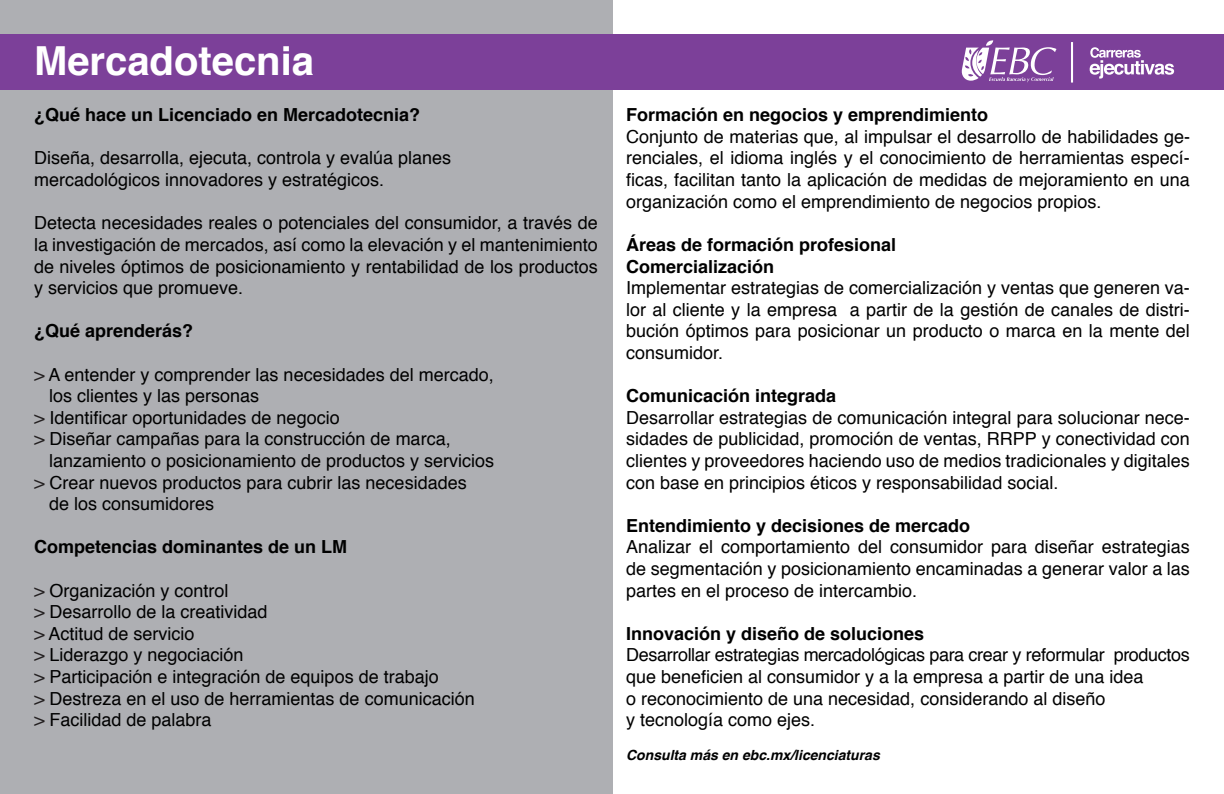
<style>
.page{position:relative;width:1224px;height:794px;background:#fff}
.page>*{position:absolute;margin:0;border:0;box-sizing:border-box;transform-origin:0 0}
.t1{font:700 40px "Helvetica";color:#fff}
.t2{font:18px/21.6px "Helvetica";color:#000;text-align:justify}
.t3{font:700 18px/21.6px "Helvetica";color:#000}
.t4{font:italic 700 14px "Helvetica";color:#000}
.s1{color:#231f20}
</style>
<div class="page">
<div style="left:0;top:0;width:613px;height:794px;background:#aeafb3"></div>
<div style="left:0;top:34px;width:1224px;height:56px;background:#7c4099"></div>
<hr style="left:1071px;top:42px;width:2px;height:41px;background:#fff">
<svg style="left:1090px;top:47px;width:84px;height:32px"></svg>
<svg style="left:962px;top:40px;width:95px;height:42px"></svg>
<h1 class="t1" style="left:34px;top:29px;width:282px">Mercadotecnia</h1>
<p class="t3" style="left:34px;top:104px;width:388px">¿Qué hace un Licenciado en Mercadotecnia?</p>
<p class="t2" style="left:34px;top:148px;width:419px">Diseña, desarrolla, ejecuta, controla y evalúa planes mercadológicos innovadores y estratégicos.</p>
<p class="t2" style="left:34px;top:213px;width:565px">Detecta necesidades reales o potenciales del consumidor, a través de la investigación de mercados, así como la elevación y el mantenimiento de niveles óptimos de posicionamiento y rentabilidad de los productos y servicios que promueve.</p>
<p class="t3" style="left:34px;top:320px;width:161px">¿Qué aprenderás?</p>
<p class="t2" style="left:34px;top:364px;width:461px"><span class="s1">&gt;</span> A entender y comprender las necesidades del mercado,</p>
<p class="t2" style="left:49px;top:385px;width:212px">los clientes y las personas</p>
<p class="t2" style="left:34px;top:407px;width:307px"><span class="s1">&gt;</span> Identificar oportunidades de negocio</p>
<p class="t2" style="left:34px;top:429px;width:418px"><span class="s1">&gt;</span> Diseñar campañas para la construcción de marca,</p>
<p class="t2" style="left:49px;top:450px;width:447px">lanzamiento o posicionamiento de productos y servicios</p>
<p class="t2" style="left:34px;top:472px;width:434px"><span class="s1">&gt;</span> Crear nuevos productos para cubrir las necesidades</p>
<p class="t2" style="left:49px;top:493px;width:167px">de los consumidores</p>
<p class="t3" style="left:34px;top:536px;width:315px">Competencias dominantes de un LM</p>
<p class="t2" style="left:34px;top:580px;width:442px;text-align:left"><span class="s1">&gt;</span> Organización y control<br><span class="s1">&gt;</span> Desarrollo de la creatividad<br><span class="s1">&gt;</span> Actitud de servicio<br><span class="s1">&gt;</span> Liderazgo y negociación<br><span class="s1">&gt;</span> Participación e integración de equipos de trabajo<br><span class="s1">&gt;</span> Destreza en el uso de herramientas de comunicación <span class="s1">&gt;</span> Facilidad de palabra</p>
<p class="t3" style="left:626px;top:104px;width:364px">Formación en negocios y emprendimiento</p>
<p class="t2" style="left:626px;top:126px;width:565px">Conjunto de materias que, al impulsar el desarrollo de habilidades ge&shy;renciales, el idioma inglés y el conocimiento de herramientas especí&shy;ficas, facilitan tanto la aplicación de medidas de mejoramiento en una organización como el emprendimiento de negocios propios.</p>
<p class="t3" style="left:626px;top:234px;width:272px">Áreas de formación profesional<br>Comercialización</p>
<p class="t2" style="left:626px;top:277px;width:565px">Implementar estrategias de comercialización y ventas que generen va&shy;lor al cliente y la empresa a partir de la gestión de canales de distri&shy;bución óptimos para posicionar un producto o marca en la mente del consumidor.</p>
<p class="t3" style="left:626px;top:385px;width:212px">Comunicación integrada</p>
<p class="t2" style="left:626px;top:407px;width:565px">Desarrollar estrategias de comunicación integral para solucionar nece&shy;sidades de publicidad, promoción de ventas, RRPP y conectividad con clientes y proveedores haciendo uso de medios tradicionales y digitales con base en principios éticos y responsabilidad social.</p>
<p class="t3" style="left:626px;top:515px;width:346px">Entendimiento y decisiones de mercado</p>
<p class="t2" style="left:626px;top:537px;width:565px">Analizar el comportamiento del consumidor para diseñar estrategias de segmentación y posicionamiento encaminadas a generar valor a las partes en el proceso de intercambio.</p>
<p class="t3" style="left:626px;top:623px;width:300px">Innovación y diseño de soluciones</p>
<p class="t2" style="left:626px;top:645px;width:565px;text-align:left">Desarrollar estrategias mercadológicas para crear y reformular productos que beneficien al consumidor y a la empresa a partir de una idea<br>o reconocimiento de una necesidad, considerando al diseño<br>y tecnología como ejes.</p>
<p class="t4" style="left:626px;top:743px;width:255px">Consulta más en ebc.mx/licenciaturas</p>
</div>
